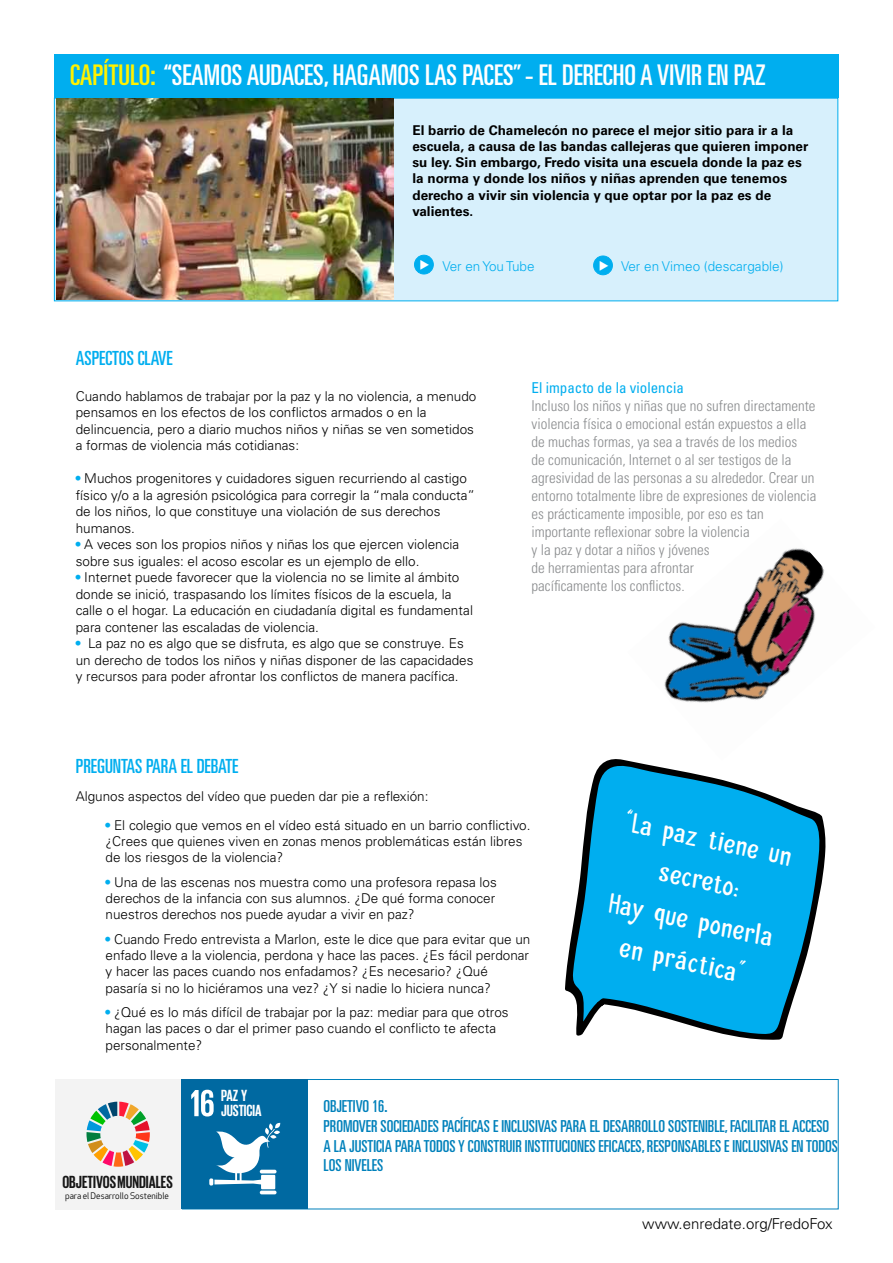
<style>
.page{position:relative;width:893px;height:1263px;background:#fff}
.page>*{position:absolute;margin:0;border:0;box-sizing:border-box;transform-origin:0 0}
.t1{font:34.5px/41.4px "Palitoon";color:#fff;text-align:center}
.t2{font:ultra-condensed 28.5px "Univers LT Std";color:#fff}
.t3{font:ultra-condensed 19.5px "Univers LT Std";color:#00aeef}
.t4{font:700 18px "Giorgio Sans";color:#161616}
.t5{font:ultra-condensed 16.5px/19.8px "Univers LT Std";color:#0081bb}
.t6{font:700 16.5px/15.1px "Giorgio Sans";color:#fff}
.t7{font:300 condensed 15px/18px "Univers LT Std";color:#8a8c8e}
.t8{font:300 15px "Univers LT Std";color:#000}
.t9{font:condensed 15px "Univers LT Std";color:#00aeef}
.t10{font:300 13.5px/16.5px "Univers LT Std";color:#000}
.t11{font:700 13.5px/16.2px "Univers LT Std";color:#000}
.t12{font:300 13.5px "Univers LT Std";color:#00aeef}
.t13{font:8.85px "Apex New";color:#000}
.s1{color:#fff200}
.s2{color:#fff}
.s3{font-weight:700;color:#00aeef}
</style>
<div class="page">
<img style="left:664px;top:548px;width:161px;height:155px">
<div style="left:54px;top:98px;width:784px;height:203px;background:#d7f0fc"></div>
<div style="left:54px;top:54px;width:785px;height:44px;background:#00aeef"></div>
<div style="left:181px;top:1079px;width:658px;height:130px;border:1px solid #0081bb"></div>
<img style="left:57px;top:99px;width:336px;height:201px">
<div style="left:55px;top:1079px;width:126px;height:130px;background:#f3f3f3"></div>
<svg style="left:87px;top:1102px;width:63px;height:65px"></svg>
<div style="left:594px;top:256px;width:18px;height:19px;background:#00aeef;border-radius:50%"></div>
<div style="left:593px;top:256px;width:20px;height:19px;border:1px solid #00aeef;border-radius:50%"></div>
<div style="left:414px;top:255px;width:19px;height:19px;background:#00aeef;border-radius:50%"></div>
<div style="left:414px;top:255px;width:20px;height:19px;border:1px solid #00aeef;border-radius:50%"></div>
<div style="left:181px;top:1079px;width:127px;height:130px;background:#0069a1"></div>
<svg style="left:191px;top:1090px;width:23px;height:26px"></svg>
<svg style="left:260px;top:1190px;width:17px;height:4px"></svg>
<svg style="left:209px;top:1122px;width:71px;height:67px"></svg>
<svg style="left:565px;top:759px;width:261px;height:281px;fill:#00aeef"></svg>
<h2 class="t2" style="left:70px;top:59px;width:696px"><span class="s1">CAPÍTULO:</span> “SEAMOS AUDACES, HAGAMOS LAS PACES” - EL DERECHO A VIVIR EN PAZ</h2>
<p class="t11" style="left:412px;top:122px;width:397px">El barrio de Chamelecón no parece el mejor sitio para ir a la escuela, a causa de las bandas callejeras que quieren imponer su ley. Sin embargo, Fredo visita una escuela donde la paz es la norma y donde los niños y niñas aprenden que tenemos derecho a vivir sin violencia y que optar por la paz es de valientes.</p>
<h3 class="t3" style="left:76px;top:347px;width:38px">ASPECTOS</h3>
<h3 class="t3" style="left:138px;top:347px;width:36px">CLAV E</h3>
<p class="t12" style="left:420px;top:258px;width:117px"><sup>◆</sup> Ver en You Tube</p>
<p class="t12" style="left:599px;top:258px;width:186px"><span class="s2">◆</span> Ver en Vimeo (descargable)</p>
<p class="t10" style="left:76px;top:388px;width:402px">Cuando hablamos de trabajar por la paz y la no violencia, a menudo pensamos en los efectos de los conflictos armados o en la delincuencia, pero a diario muchos niños y niñas se ven sometidos a formas de violencia más cotidianas:</p>
<p class="t10" style="left:76px;top:470px;width:401px"><span class="s3">•</span> Muchos progenitores y cuidadores siguen recurriendo al castigo físico y/o a la agresión psicológica para corregir la “mala conducta” de los niños, lo que constituye una violación de sus derechos humanos.</p>
<p class="t10" style="left:76px;top:536px;width:385px"><span class="s3">•</span> A veces son los propios niños y niñas los que ejercen violencia sobre sus iguales: el acoso escolar es un ejemplo de ello.</p>
<p class="t10" style="left:76px;top:569px;width:399px"><span class="s3">•</span> Internet puede favorecer que la violencia no se limite al ámbito donde se inició, traspasando los límites físicos de la escuela, la calle o el hogar. La educación en ciudadanía digital es fundamental para contener las escaladas de violencia.</p>
<p class="t10" style="left:76px;top:635px;width:399px"><span class="s3">•</span> La paz no es algo que se disfruta, es algo que se construye. Es un derecho de todos los niños y niñas disponer de las capacidades y recursos para poder afrontar los conflictos de manera pacífica.</p>
<h3 class="t3" style="left:76px;top:755px;width:164px">PREGUNTAS PARA EL DEBATE</h3>
<p class="t10" style="left:76px;top:787px;width:354px">Algunos aspectos del vídeo que pueden dar pie a reflexión:</p>
<p class="t9" style="left:531px;top:379px;width:154px">El impacto de la violencia</p>
<p class="t7" style="left:531px;top:397px;width:286px">Incluso los niños y niñas que no sufren directamente violencia física o emocional están expuestos a ella de muchas formas, ya sea a través de los medios<br>de comunicación, Internet o al ser testigos de la agresividad de las personas a su alrededor. Crear un entorno totalmente libre de expresiones de violencia es prácticamente imposible, por eso es tan importante reflexionar sobre la violencia<br>y la paz y dotar a niños y jóvenes<br>de herramientas para afrontar<br>pacíficamente los conflictos.</p>
<p class="t10" style="left:106px;top:817px;width:426px"><span class="s3">•</span> El colegio que vemos en el vídeo está situado en un barrio conflictivo. ¿Crees que quienes viven en zonas menos problemáticas están libres de los riesgos de la violencia?</p>
<p class="t10" style="left:106px;top:874px;width:393px"><span class="s3">•</span> Una de las escenas nos muestra como una profesora repasa los derechos de la infancia con sus alumnos. ¿De qué forma conocer nuestros derechos nos puede ayudar a vivir en paz?</p>
<p class="t10" style="left:106px;top:931px;width:426px"><span class="s3">•</span> Cuando Fredo entrevista a Marlon, este le dice que para evitar que un enfado lleve a la violencia, perdona y hace las paces. ¿Es fácil perdonar y hacer las paces cuando nos enfadamos? ¿Es necesario? ¿Qué pasaría si no lo hiciéramos una vez? ¿Y si nadie lo hiciera nunca?</p>
<p class="t10" style="left:106px;top:1004px;width:405px"><span class="s3">•</span> ¿Qué es lo más difícil de trabajar por la paz: mediar para que otros hagan las paces o dar el primer paso cuando el conflicto te afecta personalmente?</p>
<h1 class="t1" style="left:629px;top:800px;width:172px;rotate:12deg">“La paz tiene un secreto:<br>Hay que ponerla en práctica”</h1>
<h3 class="t4" style="left:62px;top:1173px;width:112px">OBJETIVOS MUNDIALES</h3>
<p class="t13" style="left:65px;top:1190px;width:105px">para el Desarrollo Sostenible</p>
<p class="t6" style="left:221px;top:1087px;width:42px">PAZ Y<br>JUSTICIA</p>
<p class="t5" style="left:324px;top:1096px;width:212px">OBJETIVO 16.<br>PROMOVER SOCIEDADES PACÍFICAS E INCLUSIVAS</p>
<p class="t5" style="left:560px;top:1116px;width:88px">PARA EL DESARROLLO</p>
<p class="t5" style="left:668px;top:1116px;width:73px">SOSTENIBLE, FACILITA</p>
<p class="t5" style="left:770px;top:1116px;width:54px">R EL ACCESO</p>
<p class="t5" style="left:324px;top:1136px;width:44px">A LA JUSTICIA</p>
<p class="t5" style="left:395px;top:1136px;width:36px">PARA TODOS</p>
<p class="t5" style="left:458px;top:1136px;width:309px">Y CONSTRUIR INSTITUCIONES EFICACES, RESPONSABLES E INCLUSIVAS</p>
<p class="t5" style="left:791px;top:1136px;width:22px">EN TODOS</p>
<p class="t5" style="left:324px;top:1155px;width:60px">LOS NIVELES</p>
<p class="t8" style="left:642px;top:1214px;width:192px">www.enredate.org/FredoFox</p>
</div>
